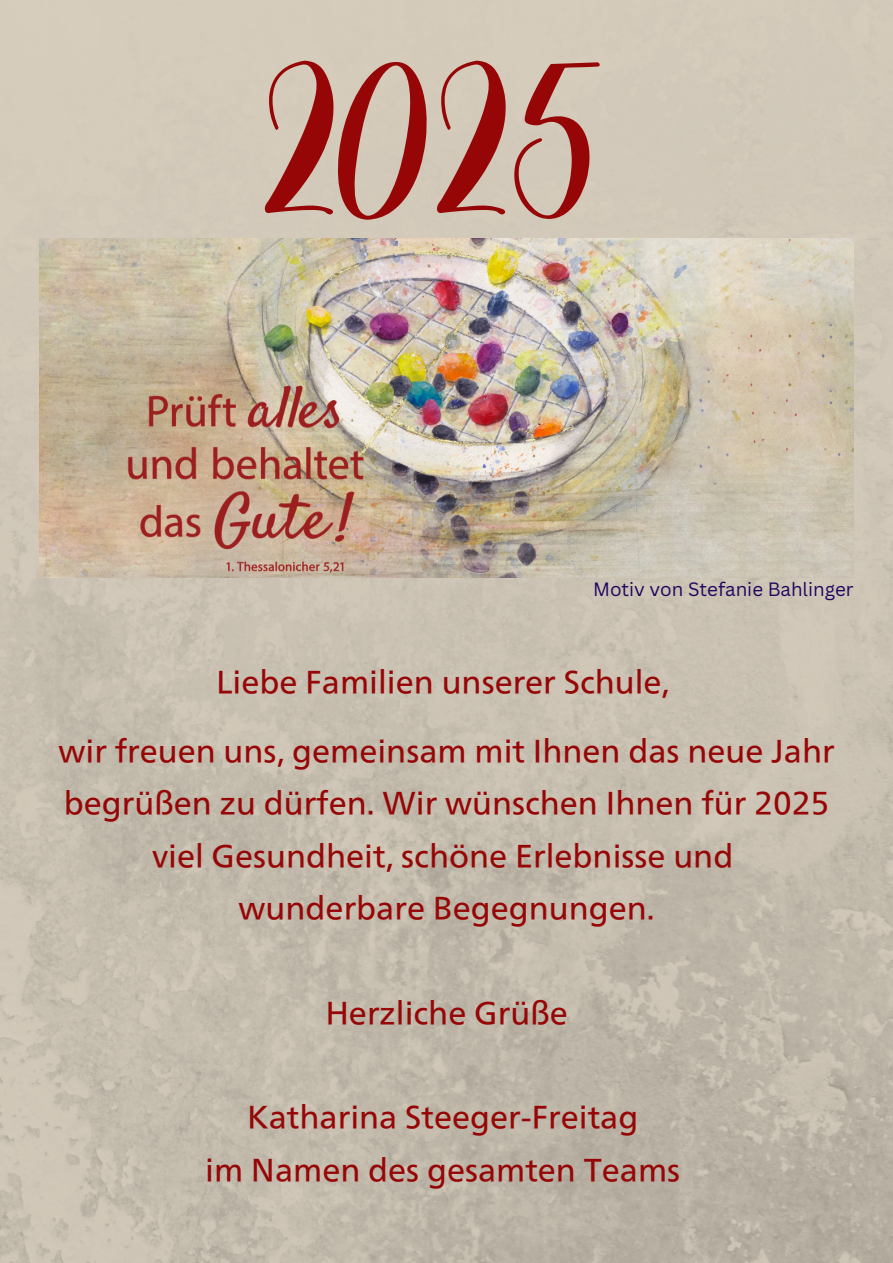
<style>
.page{position:relative;width:893px;height:1263px;background:#fff}
.page>*{position:absolute;margin:0;border:0;box-sizing:border-box;transform-origin:0 0}
.t1{font:300 165.98px "Best";color:#960606}
.t2{font:30px/52.3px "Tazugane Gothic Std N";color:#960606;text-align:center}
.t3{font:18.75px "Canva Sans";color:#20065f}
</style>
<div class="page">
<img style="left:0;top:0;width:893px;height:1263px">
<img style="left:39px;top:239px;width:814px;height:338px">
<h1 class="t1" style="left:265px;top:28px;width:342px">2025</h1>
<h2 class="t3" style="left:593px;top:576px;width:262px">Motiv von Stefanie Bahlinger</h2>
<p class="t2" style="left:216px;top:655px;width:455px">Liebe Familien unserer Schule,</p>
<p class="t2" style="left:58px;top:724px;width:778px">wir freuen uns, gemeinsam mit Ihnen das neue Jahr begrüßen zu dürfen. Wir wünschen Ihnen für 2025 viel Gesundheit, schöne Erlebnisse und<br>wunderbare Begegnungen.</p>
<h2 class="t2" style="left:325px;top:986px;width:244px">Herzliche Grüße</h2>
<h2 class="t2" style="left:205px;top:1091px;width:477px">Katharina Steeger-Freitag<br>im Namen des gesamten Teams</h2>
</div>
